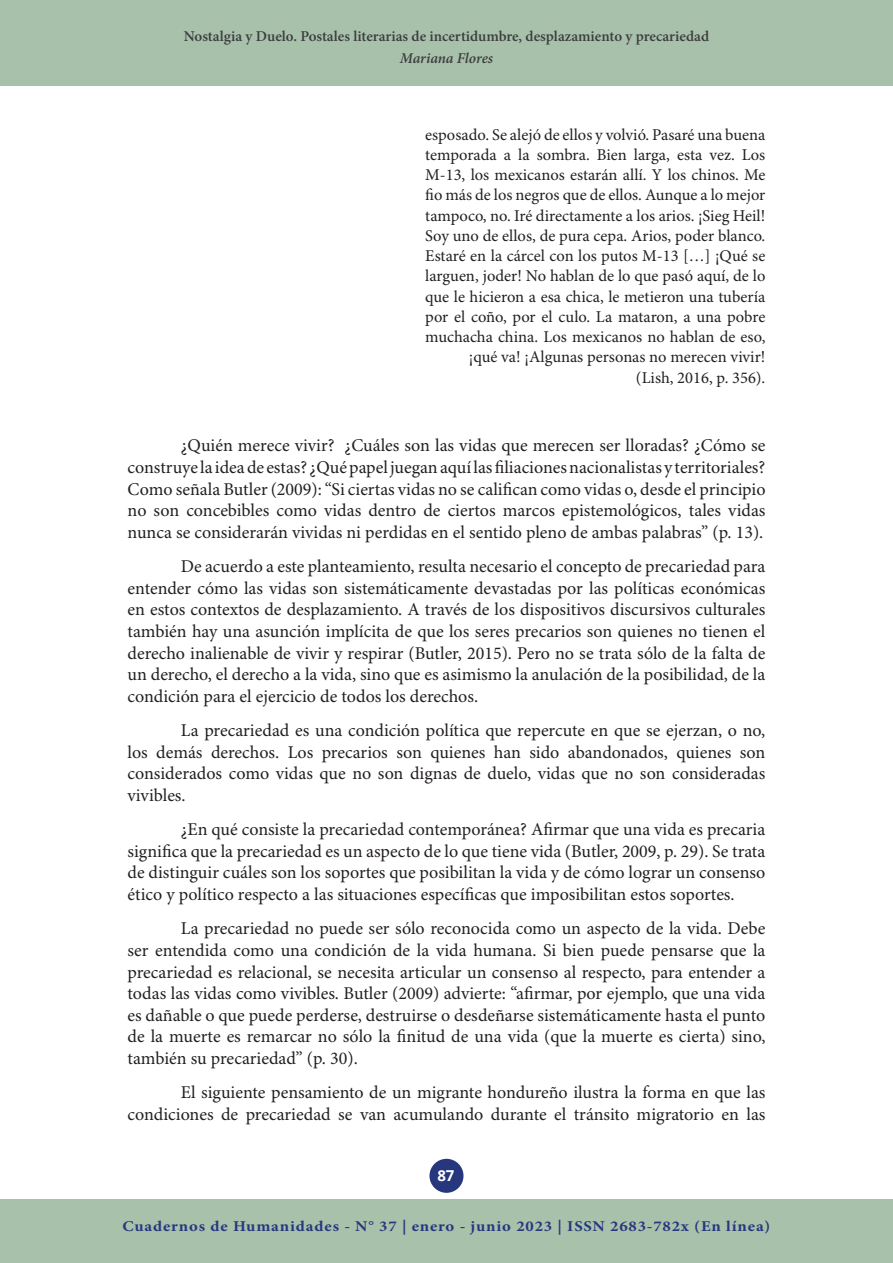
<style>
.page{position:relative;width:893px;height:1263px;background:#fff}
.page>*{position:absolute;margin:0;border:0;box-sizing:border-box;transform-origin:0 0}
.CUERPO{font:18px/21.6px "Minion Pro";color:#231f20;text-align:justify}
.CITA_INICIO{font:16.5px/20.2px "Minion Pro";color:#231f20;text-align:right}
.t1{font:600 15px "Minion Pro";color:#3e3e3f}
.t2{font:700 15px "Minion Pro";letter-spacing:.05em;color:#27377e;scale:1.11 1}
.t3{font:italic 600 15px "Minion Pro";letter-spacing:-.005em;color:#3e3e3f}
.t4{font:700 15px "Open Sans";color:#fff}
</style>
<div class="page">
<div style="left:429px;top:1159px;width:34px;height:34px;background:#27377e;border-radius:50%"></div>
<div style="left:0;top:0;width:893px;height:85px;background:#a7c1ab"></div>
<div style="left:0;top:1199px;width:893px;height:64px;background:#a7c1ab"></div>
<p class="t1" style="left:184px;top:26px;width:527px">Nostalgia y Duelo. Postales literarias de incertidumbre, desplazamiento y precariedad</p>
<p class="t3" style="left:400px;top:48px;width:95px">Mariana Flores</p>
<p class="CITA_INICIO" style="left:425px;top:125px;width:342px">esposado. Se alejó de ellos y volvió. Pasaré una buena temporada a la sombra. Bien larga, esta vez. Los M-13, los mexicanos estarán allí. Y los chinos. Me fio más de los negros que de ellos. Aunque a lo mejor tampoco, no. Iré directamente a los arios. ¡Sieg Heil!<br>Soy uno de ellos, de pura cepa. Arios, poder blanco.<br>Estaré en la cárcel con los putos M-13 […] ¡Qué se larguen, joder! No hablan de lo que pasó aquí, de lo que le hicieron a esa chica, le metieron una tubería por el coño, por el culo. La mataron, a una pobre muchacha china. Los mexicanos no hablan de eso, ¡qué va! ¡Algunas personas no merecen vivir!</p>
<p class="CITA_INICIO" style="left:636px;top:368px;width:131px">(Lish, 2016, p. 356).</p>
<p class="CUERPO" style="left:128px;top:435px;width:639px;text-indent:53px">¿Quién merece vivir? ¿Cuáles son las vidas que merecen ser lloradas? ¿Cómo se construye la idea de estas? ¿Qué papel juegan aquí las filiaciones nacionalistas y territoriales?<br>Como señala Butler (2009): “Si ciertas vidas no se califican como vidas o, desde el principio no son concebibles como vidas dentro de ciertos marcos epistemológicos, tales vidas nunca se considerarán vividas ni perdidas en el sentido pleno de ambas palabras” (p. 13).</p>
<p class="CUERPO" style="left:128px;top:556px;width:639px;text-indent:53px">De acuerdo a este planteamiento, resulta necesario el concepto de precariedad para entender cómo las vidas son sistemáticamente devastadas por las políticas económicas en estos contextos de desplazamiento. A través de los dispositivos discursivos culturales también hay una asunción implícita de que los seres precarios son quienes no tienen el derecho inalienable de vivir y respirar (Butler, 2015). Pero no se trata sólo de la falta de un derecho, el derecho a la vida, sino que es asimismo la anulación de la posibilidad, de la condición para el ejercicio de todos los derechos.</p>
<p class="CUERPO" style="left:128px;top:720px;width:639px;text-indent:53px">La precariedad es una condición política que repercute en que se ejerzan, o no, los demás derechos. Los precarios son quienes han sido abandonados, quienes son considerados como vidas que no son dignas de duelo, vidas que no son consideradas vivibles.</p>
<p class="CUERPO" style="left:128px;top:819px;width:639px;text-indent:53px">¿En qué consiste la precariedad contemporánea? Afirmar que una vida es precaria significa que la precariedad es un aspecto de lo que tiene vida (Butler, 2009, p. 29). Se trata de distinguir cuáles son los soportes que posibilitan la vida y de cómo lograr un consenso ético y político respecto a las situaciones específicas que imposibilitan estos soportes.</p>
<p class="CUERPO" style="left:128px;top:918px;width:639px;text-indent:53px">La precariedad no puede ser sólo reconocida como un aspecto de la vida. Debe ser entendida como una condición de la vida humana. Si bien puede pensarse que la precariedad es relacional, se necesita articular un consenso al respecto, para entender a todas las vidas como vivibles. Butler (2009) advierte: “afirmar, por ejemplo, que una vida es dañable o que puede perderse, destruirse o desdeñarse sistemáticamente hasta el punto de la muerte es remarcar no sólo la finitud de una vida (que la muerte es cierta) sino, también su precariedad” (p. 30).</p>
<p class="CUERPO" style="left:128px;top:1082px;width:639px;text-align:right">El siguiente pensamiento de un migrante hondureño ilustra la forma en que las condiciones de precariedad se van acumulando durante el tránsito migratorio en las</p>
<p class="t4" style="left:437px;top:1165px;width:19px">87</p>
<p class="t2" style="left:122px;top:1216px;width:585px">Cuadernos de Humanidades - N° 37 | enero - junio 2023 | ISSN 2683-782x (En línea)</p>
</div>
